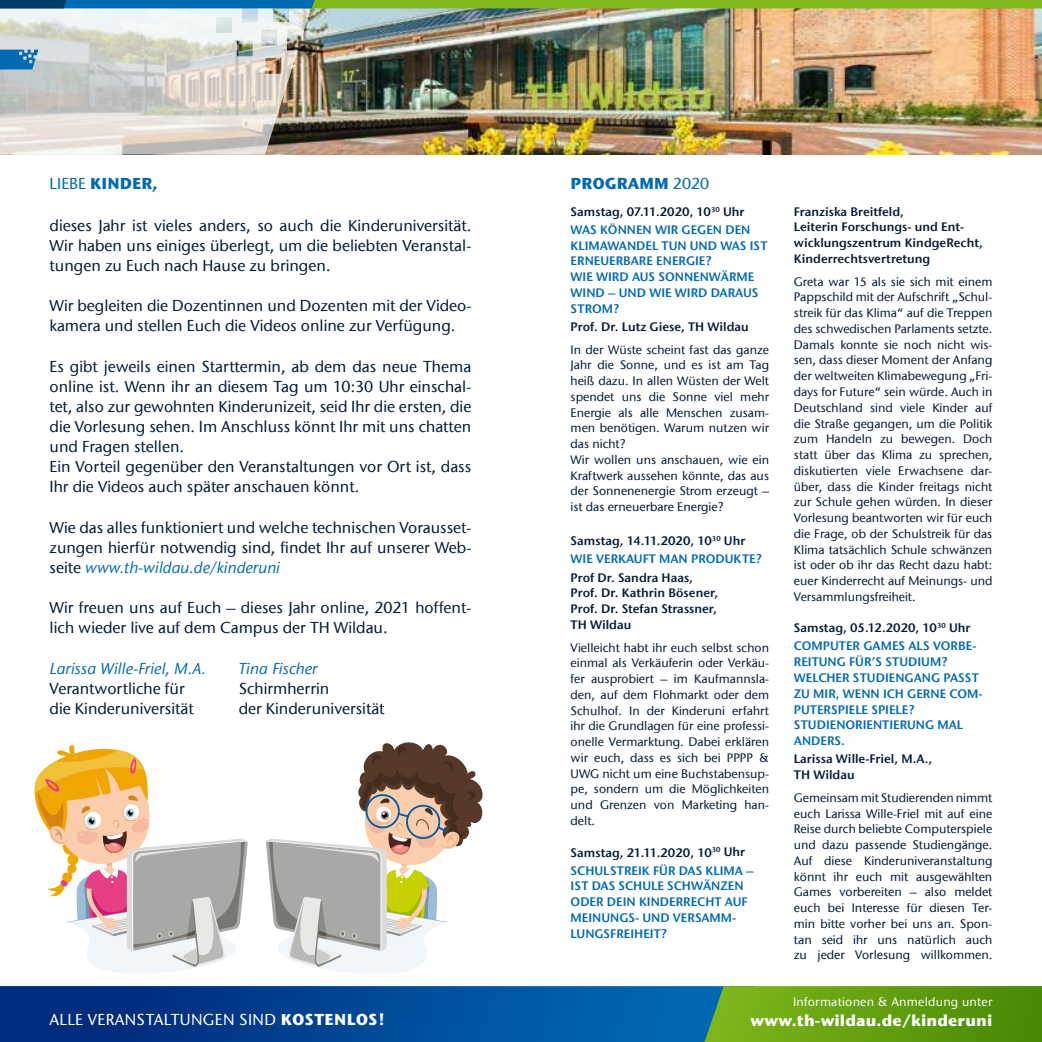
<style>
.page{position:relative;width:1042px;height:1042px;background:#fff}
.page>*{position:absolute;margin:0;border:0;box-sizing:border-box;transform-origin:0 0}
.t1{font:500 15.75px/20.1px "ITC Stone Sans Com";color:#041c38}
.t2{font:italic 500 15.75px "ITC Stone Sans Com";color:#006ab3}
.t3{font:500 15.75px "ITC Stone Sans Com";letter-spacing:.02em;color:#fff}
.t4{font:700 15.75px "ITC Stone Sans Com";letter-spacing:.005em;color:#fff}
.t5{font:700 15.75px "ITC Stone Sans Com";color:#006ab3}
.t6{font:500 12.25px/15.8px "ITC Stone Sans Com";color:#041c38;text-align:justify}
.t7{font:12.25px/15.8px "ITC Stone Sans Com Semi";color:#041c38}
.t8{font:12.25px/15.8px "ITC Stone Sans Com Semi";color:#006ab3}
.t9{font:500 12.25px "ITC Stone Sans Com";letter-spacing:.02em;color:#fff}
.s1{font-weight:500}
.s2{font-style:italic;color:#006ab3}
.s3{color:#006ab3}
.s4{font-weight:700}
</style>
<div class="page">
<img style="left:311px;top:8px;width:731px;height:147px">
<svg style="left:0;top:8px;width:311px;height:147px;background:#d1d0c9"></svg>
<svg style="left:0;top:0;width:1042px;height:8px;background:#599c43"></svg>
<svg style="left:0;top:50px;width:38px;height:19px"></svg>
<svg style="left:0;top:986px;width:1042px;height:56px;background:#1f636b"></svg>
<svg style="left:34px;top:742px;width:449px;height:232px"></svg>
<p class="t5" style="left:50px;top:173px;width:110px"><span class="s1">LIEBE</span> KINDER,</p>
<p class="t1" style="left:50px;top:215px;width:423px;text-align:justify">dieses Jahr ist vieles anders, so auch die Kinderuniversität.<br>Wir haben uns einiges überlegt, um die beliebten Veranstal&shy;tungen zu Euch nach Hause zu bringen.</p>
<p class="t1" style="left:50px;top:296px;width:423px">Wir begleiten die Dozentinnen und Dozenten mit der Video&shy;kamera und stellen Euch die Videos online zur Verfügung.</p>
<p class="t1" style="left:50px;top:356px;width:423px">Es gibt jeweils einen Starttermin, ab dem das neue Thema online ist. Wenn ihr an diesem Tag um 10:30 Uhr einschal&shy;tet, also zur gewohnten Kinderunizeit, seid Ihr die ersten, die die Vorlesung sehen. Im Anschluss könnt Ihr mit uns chatten und Fragen stellen.<br>Ein Vorteil gegenüber den Veranstaltungen vor Ort ist, dass Ihr die Videos auch später anschauen könnt.</p>
<p class="t1" style="left:50px;top:517px;width:423px;text-align:justify">Wie das alles funktioniert und welche technischen Vorausset&shy;zungen hierfür notwendig sind, findet Ihr auf unserer Web&shy;seite <span class="s2">www.th-wildau.de/kinderuni</span></p>
<p class="t1" style="left:50px;top:598px;width:423px">Wir freuen uns auf Euch – dieses Jahr online, 2021 hoffent&shy;lich wieder live auf dem Campus der TH Wildau.</p>
<p class="t2" style="left:50px;top:658px;width:158px">Larissa Wille-Friel, M.A.</p>
<p class="t2" style="left:239px;top:658px;width:80px">Tina Fischer</p>
<p class="t1" style="left:50px;top:678px;width:137px">Verantwortliche für</p>
<p class="t1" style="left:239px;top:678px;width:92px">Schirmherrin</p>
<p class="t1" style="left:50px;top:698px;width:146px">die Kinderuniversität</p>
<p class="t1" style="left:239px;top:698px;width:147px">der Kinderuniversität</p>
<p class="t5" style="left:570px;top:173px;width:140px">PROGRAMM <span class="s1">2020</span></p>
<p class="t7" style="left:570px;top:202px;width:181px;line-height:18.2px">Samstag, 07.11.2020, 10<sup>30</sup> Uhr<br><span class="s3">WAS KÖNNEN WIR GEGEN DEN</span></p>
<p class="t8" style="left:570px;top:237px;width:198px">KLIMAWANDEL TUN UND WAS IST<br>ERNEUERBARE ENERGIE?<br>WIE WIRD AUS SONNENWÄRME<br>WIND – UND WIE WIRD DARAUS<br>STROM?</p>
<p class="t7" style="left:570px;top:319px;width:180px">Prof. Dr. Lutz Giese, TH Wildau</p>
<p class="t6" style="left:570px;top:341px;width:200px;text-align:left">In der Wüste scheint fast das ganze<br>Jahr die Sonne, und es ist am Tag heiß dazu. In allen Wüsten der Welt spendet uns die Sonne viel mehr<br>Energie als alle Menschen zusam&shy;men benötigen. Warum nutzen wir das nicht?<br>Wir wollen uns anschauen, wie ein<br>Kraftwerk aussehen könnte, das aus der Sonnenenergie Strom erzeugt – ist das erneuerbare Energie?</p>
<p class="t7" style="left:570px;top:532px;width:193px;line-height:18.2px">Samstag, 14.11.2020, 10<sup>30</sup> Uhr<br><span class="s3">WIE VERKAUFT MAN PRODUKTE?</span></p>
<p class="t7" style="left:570px;top:569px;width:149px">Prof Dr. Sandra Haas,<br>Prof. Dr. Kathrin Bösener,<br>Prof. Dr. Stefan Strassner,<br>TH Wildau</p>
<p class="t6" style="left:570px;top:639px;width:200px">Vielleicht habt ihr euch selbst schon einmal als Verkäuferin oder Verkäu&shy;fer ausprobiert – im Kaufmannsla&shy;den, auf dem Flohmarkt oder dem Schulhof. In der Kinderuni erfahrt ihr die Grundlagen für eine professi&shy;onelle Vermarktung. Dabei erklären wir euch, dass es sich bei PPPP &amp; UWG nicht um eine Buchstabensup&shy;pe, sondern um die Möglichkeiten und Grenzen von Marketing han&shy;delt.</p>
<p class="t7" style="left:570px;top:843px;width:184px;line-height:18.2px">Samstag, 21.11.2020, 10<sup>30</sup> Uhr<br><span class="s3">SCHULSTREIK FÜR DAS KLIMA –</span></p>
<p class="t8" style="left:570px;top:878px;width:178px">IST DAS SCHULE SCHWÄNZEN<br>ODER DEIN KINDERRECHT AUF<br>MEINUNGS- UND VERSAMM-<br>LUNGSFREIHEIT?</p>
<p class="t7" style="left:794px;top:203px;width:190px">Franziska Breitfeld,<br>Leiterin Forschungs- und Ent&shy;wicklungszentrum KindgeRecht,<br>Kinderrechtsvertretung</p>
<p class="t6" style="left:794px;top:273px;width:200px">Greta war 15 als sie sich mit einem Pappschild mit der Aufschrift „Schul&shy;streik für das Klima“ auf die Treppen des schwedischen Parlaments setzte.<br>Damals konnte sie noch nicht wis&shy;sen, dass dieser Moment der Anfang der weltweiten Klimabewegung „Fri&shy;days for Future“ sein würde. Auch in Deutschland sind viele Kinder auf die Straße gegangen, um die Politik zum Handeln zu bewegen. Doch statt über das Klima zu sprechen, diskutierten viele Erwachsene dar&shy;über, dass die Kinder freitags nicht zur Schule gehen würden. In dieser Vorlesung beantworten wir für euch die Frage, ob der Schulstreik für das Klima tatsächlich Schule schwänzen ist oder ob ihr das Recht dazu habt: euer Kinderrecht auf Meinungs- und Versammlungsfreiheit.</p>
<p class="t7" style="left:794px;top:619px;width:184px;line-height:18.2px">Samstag, 05.12.2020, 10<sup>30</sup> Uhr<br><span class="s3">COMPUTER GAMES ALS VORBE-</span></p>
<p class="t8" style="left:794px;top:654px;width:190px">REITUNG FÜR’S STUDIUM?<br>WELCHER STUDIENGANG PASST<br>ZU MIR, WENN ICH GERNE COM-<br>PUTERSPIELE SPIELE?<br>STUDIENORIENTIERUNG MAL<br>ANDERS.</p>
<p class="t7" style="left:794px;top:751px;width:140px">Larissa Wille-Friel, M.A.,<br>TH Wildau</p>
<p class="t6" style="left:794px;top:789px;width:200px">Gemeinsam mit Studierenden nimmt euch Larissa Wille-Friel mit auf eine Reise durch beliebte Computerspiele und dazu passende Studiengänge.<br>Auf diese Kinderuniveranstaltung könnt ihr euch mit ausgewählten Games vorbereiten – also meldet euch bei Interesse für diesen Ter&shy;min bitte vorher bei uns an. Spon&shy;tan seid ihr uns natürlich auch zu jeder Vorlesung willkommen.</p>
<p class="t9" style="left:793px;top:994px;width:201px">Informationen &amp; Anmeldung unter</p>
<p class="t3" style="left:50px;top:1009px;width:337px">ALLE VERANSTALTUNGEN SIND <span class="s4">KOSTENLOS!</span></p>
<p class="t4" style="left:750px;top:1010px;width:243px">www.th-wildau.de/kinderuni</p>
</div>
